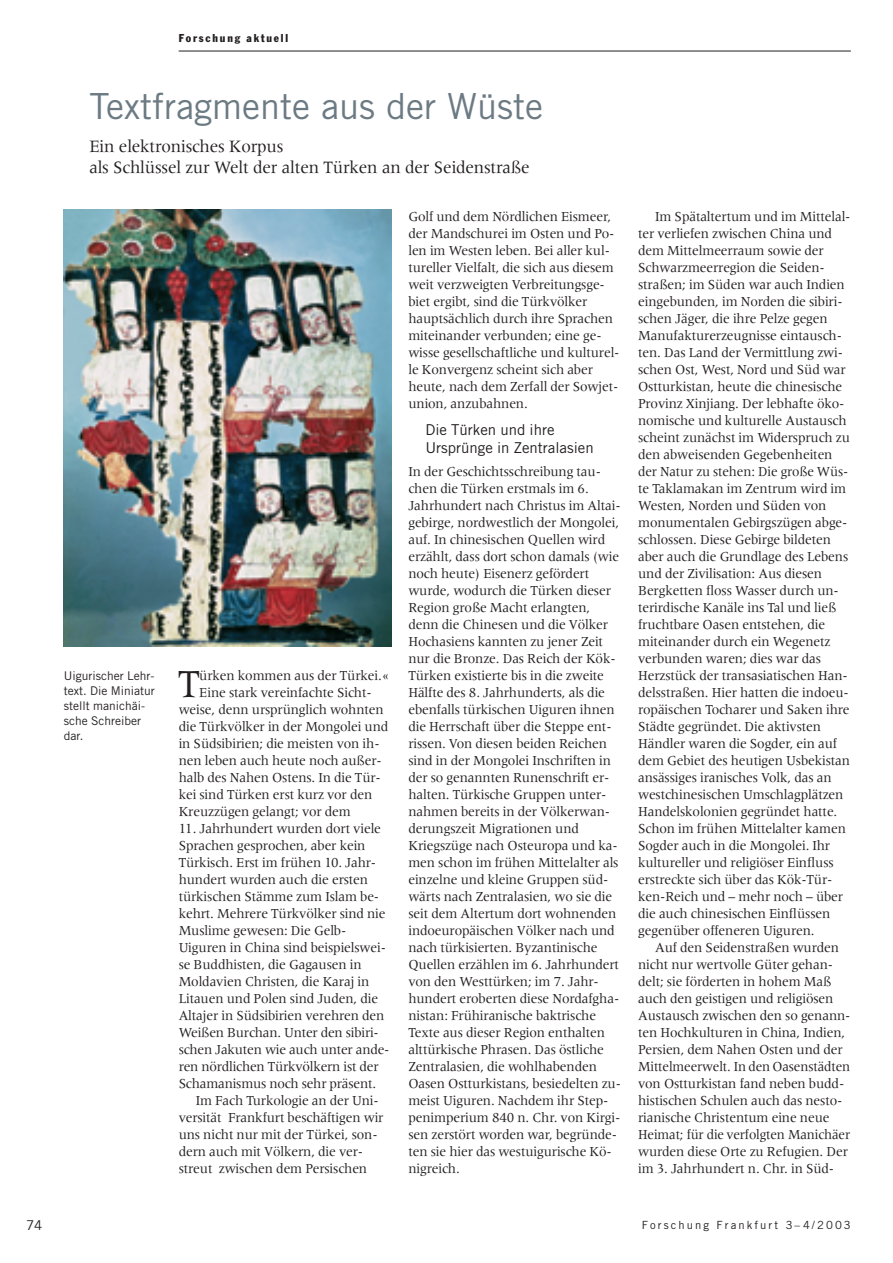
<style>
.page{position:relative;width:893px;height:1263px;background:#fff}
.page>*{position:absolute;margin:0;border:0;box-sizing:border-box;transform-origin:0 0}
.t1{font:41.1px "Meridien";color:#231f20;scale:.95 1}
.t2{font:36px "Trade Gothic";color:#6b7a83}
.t3{font:18px/21px "Meridien";letter-spacing:-.01em;color:#231f20;scale:.95 1}
.t4{font:15px/18px "Trade Gothic";color:#231f20}
.t5{font:14.25px/17px "Meridien";letter-spacing:-.01em;color:#231f20;scale:.95 1}
.t6{font:13.5px "Trade Gothic";color:#231f20}
.t7{font:12px/14.9px "Trade Gothic";color:#231f20}
.t8{font:11.25px "Trade Gothic";letter-spacing:.185em;color:#231f20}
.t9{font:condensed 11.25px "Franklin Gothic";letter-spacing:.16em;color:#231f20}
</style>
<div class="page">
<hr style="left:179px;top:51px;width:671px;height:1px;background:#231f20">
<img style="left:64px;top:209px;width:327px;height:437px">
<p class="t9" style="left:179px;top:34px;width:111px">Forschung aktuell</p>
<h2 class="t2" style="left:89px;top:93px;width:455px">Textfragmente aus der Wüste</h2>
<p class="t3" style="left:89px;top:137px;width:465px">Ein elektronisches Korpus<br>als Schlüssel zur Welt der alten Türken an der Seidenstraße</p>
<p class="t7" style="left:64px;top:670px;width:92px">Uigurischer Lehr&shy;text. Die Miniatur stellt manichäi&shy;sche Schreiber dar.</p>
<h1 class="t1" style="left:178px;top:668px;width:24px">T</h1>
<p class="t5" style="left:199px;top:668px;width:201px">ürken kommen aus der Türkei.«</p>
<p class="t5" style="left:199px;top:685px;width:183px">Eine stark vereinfachte Sicht-</p>
<p class="t5" style="left:179px;top:702px;width:217px">weise, denn ursprünglich wohnten</p>
<p class="t5" style="left:179px;top:719px;width:222px">die Türkvölker in der Mongolei und</p>
<p class="t5" style="left:179px;top:736px;width:213px">in Südsibirien; die meisten von ih-</p>
<p class="t5" style="left:179px;top:753px;width:215px">nen leben auch heute noch außer-</p>
<p class="t5" style="left:179px;top:770px;width:214px">halb des Nahen Ostens. In die Tür-</p>
<p class="t5" style="left:179px;top:787px;width:205px">kei sind Türken erst kurz vor den</p>
<p class="t5" style="left:179px;top:804px;width:183px">Kreuzzügen gelangt; vor dem</p>
<p class="t5" style="left:179px;top:821px;width:214px">11. Jahrhundert wurden dort viele</p>
<p class="t5" style="left:179px;top:838px;width:198px">Sprachen gesprochen, aber kein</p>
<p class="t5" style="left:179px;top:855px;width:209px">Türkisch. Erst im frühen 10. Jahr-</p>
<p class="t5" style="left:179px;top:872px;width:201px">hundert wurden auch die ersten</p>
<p class="t5" style="left:179px;top:889px;width:213px">türkischen Stämme zum Islam be-</p>
<p class="t5" style="left:179px;top:906px;width:219px">kehrt. Mehrere Türkvölker sind nie</p>
<p class="t5" style="left:179px;top:923px;width:178px">Muslime gewesen: Die Gelb-</p>
<p class="t5" style="left:179px;top:940px;width:220px">Uiguren in China sind beispielswei-</p>
<p class="t5" style="left:179px;top:957px;width:194px">se Buddhisten, die Gagausen in</p>
<p class="t5" style="left:179px;top:974px;width:202px">Moldavien Christen, die Karaj in</p>
<p class="t5" style="left:179px;top:991px;width:211px">Litauen und Polen sind Juden, die</p>
<p class="t5" style="left:179px;top:1008px;width:218px">Altajer in Südsibirien verehren den</p>
<p class="t5" style="left:179px;top:1025px;width:212px">Weißen Burchan. Unter den sibiri-</p>
<p class="t5" style="left:179px;top:1043px;width:223px">schen Jakuten wie auch unter ande-</p>
<p class="t5" style="left:179px;top:1060px;width:212px">ren nördlichen Türkvölkern ist der</p>
<p class="t5" style="left:179px;top:1077px;width:209px">Schamanismus noch sehr präsent.</p>
<p class="t5" style="left:196px;top:1094px;width:194px">Im Fach Turkologie an der Uni-</p>
<p class="t5" style="left:179px;top:1111px;width:217px">versität Frankfurt beschäftigen wir</p>
<p class="t5" style="left:179px;top:1128px;width:211px">uns nicht nur mit der Türkei, son-</p>
<p class="t5" style="left:179px;top:1145px;width:196px">dern auch mit Völkern, die ver-</p>
<p class="t5" style="left:179px;top:1162px;width:200px">streut zwischen dem Persischen</p>
<p class="t5" style="left:408px;top:209px;width:224px">Golf und dem Nördlichen Eismeer, der Mandschurei im Osten und Po&shy;len im Westen leben. Bei aller kul&shy;tureller Vielfalt, die sich aus diesem weit verzweigten Verbreitungsge&shy;biet ergibt, sind die Türkvölker hauptsächlich durch ihre Sprachen miteinander verbunden; eine ge&shy;wisse gesellschaftliche und kulturel&shy;le Konvergenz scheint sich aber heute, nach dem Zerfall der Sowjet&shy;union, anzubahnen.</p>
<p class="t4" style="left:425px;top:422px;width:170px">Die Türken und ihre<br>Ursprünge in Zentralasien</p>
<p class="t5" style="left:408px;top:464px;width:225px">In der Geschichtsschreibung tau&shy;chen die Türken erstmals im 6.<br>Jahrhundert nach Christus im Altai&shy;gebirge, nordwestlich der Mongolei, auf. In chinesischen Quellen wird erzählt, dass dort schon damals (wie noch heute) Eisenerz gefördert wurde, wodurch die Türken dieser Region große Macht erlangten, denn die Chinesen und die Völker Hochasiens kannten zu jener Zeit nur die Bronze. Das Reich der Kök-Türken existierte bis in die zweite Hälfte des 8. Jahrhunderts, als die ebenfalls türkischen Uiguren ihnen die Herrschaft über die Steppe ent&shy;rissen. Von diesen beiden Reichen sind in der Mongolei Inschriften in der so genannten Runenschrift er&shy;halten. Türkische Gruppen unter&shy;nahmen bereits in der Völkerwan&shy;derungszeit Migrationen und Kriegszüge nach Osteuropa und ka&shy;men schon im frühen Mittelalter als einzelne und kleine Gruppen süd&shy;wärts nach Zentralasien, wo sie die seit dem Altertum dort wohnenden indoeuropäischen Völker nach und nach türkisierten. Byzantinische Quellen erzählen im 6. Jahrhundert von den Westtürken; im 7. Jahr&shy;hundert eroberten diese Nordafgha&shy;nistan: Frühiranische baktrische Texte aus dieser Region enthalten alttürkische Phrasen. Das östliche Zentralasien, die wohlhabenden Oasen Ostturkistans, besiedelten zu&shy;meist Uiguren. Nachdem ihr Step&shy;penimperium 840 n. Chr. von Kirgi&shy;sen zerstört worden war, begründe&shy;ten sie hier das westuigurische Kö&shy;nigreich.</p>
<p class="t5" style="left:638px;top:209px;width:225px;text-indent:17px">Im Spätaltertum und im Mittelal&shy;ter verliefen zwischen China und dem Mittelmeerraum sowie der Schwarzmeerregion die Seiden&shy;straßen; im Süden war auch Indien eingebunden, im Norden die sibiri&shy;schen Jäger, die ihre Pelze gegen Manufakturerzeugnisse eintausch&shy;ten. Das Land der Vermittlung zwi&shy;schen Ost, West, Nord und Süd war Ostturkistan, heute die chinesische Provinz Xinjiang. Der lebhafte öko&shy;nomische und kulturelle Austausch scheint zunächst im Widerspruch zu den abweisenden Gegebenheiten der Natur zu stehen: Die große Wüs&shy;te Taklamakan im Zentrum wird im Westen, Norden und Süden von monumentalen Gebirgszügen abge&shy;schlossen. Diese Gebirge bildeten aber auch die Grundlage des Lebens und der Zivilisation: Aus diesen Bergketten floss Wasser durch un&shy;terirdische Kanäle ins Tal und ließ fruchtbare Oasen entstehen, die miteinander durch ein Wegenetz verbunden waren; dies war das Herzstück der transasiatischen Han&shy;delsstraßen. Hier hatten die indoeu&shy;ropäischen Tocharer und Saken ihre Städte gegründet. Die aktivsten Händler waren die Sogder, ein auf dem Gebiet des heutigen Usbekistan ansässiges iranisches Volk, das an westchinesischen Umschlagplätzen Handelskolonien gegründet hatte.<br>Schon im frühen Mittelalter kamen Sogder auch in die Mongolei. Ihr kultureller und religiöser Einfluss erstreckte sich über das Kök-Tür&shy;ken-Reich und – mehr noch – über die auch chinesischen Einflüssen gegenüber offeneren Uiguren.</p>
<p class="t5" style="left:638px;top:940px;width:225px;text-indent:17px">Auf den Seidenstraßen wurden nicht nur wertvolle Güter gehan&shy;delt; sie förderten in hohem Maß auch den geistigen und religiösen Austausch zwischen den so genann&shy;ten Hochkulturen in China, Indien, Persien, dem Nahen Osten und der Mittelmeerwelt. In den Oasenstädten von Ostturkistan fand neben budd&shy;histischen Schulen auch das nesto&shy;rianische Christentum eine neue Heimat; für die verfolgten Manichäer wurden diese Orte zu Refugien. Der im 3. Jahrhundert n. Chr. in Süd-</p>
<p class="t6" style="left:26px;top:1220px;width:18px">74</p>
<p class="t8" style="left:642px;top:1221px;width:210px">Forschung Frankfurt 3–4/2003</p>
</div>
